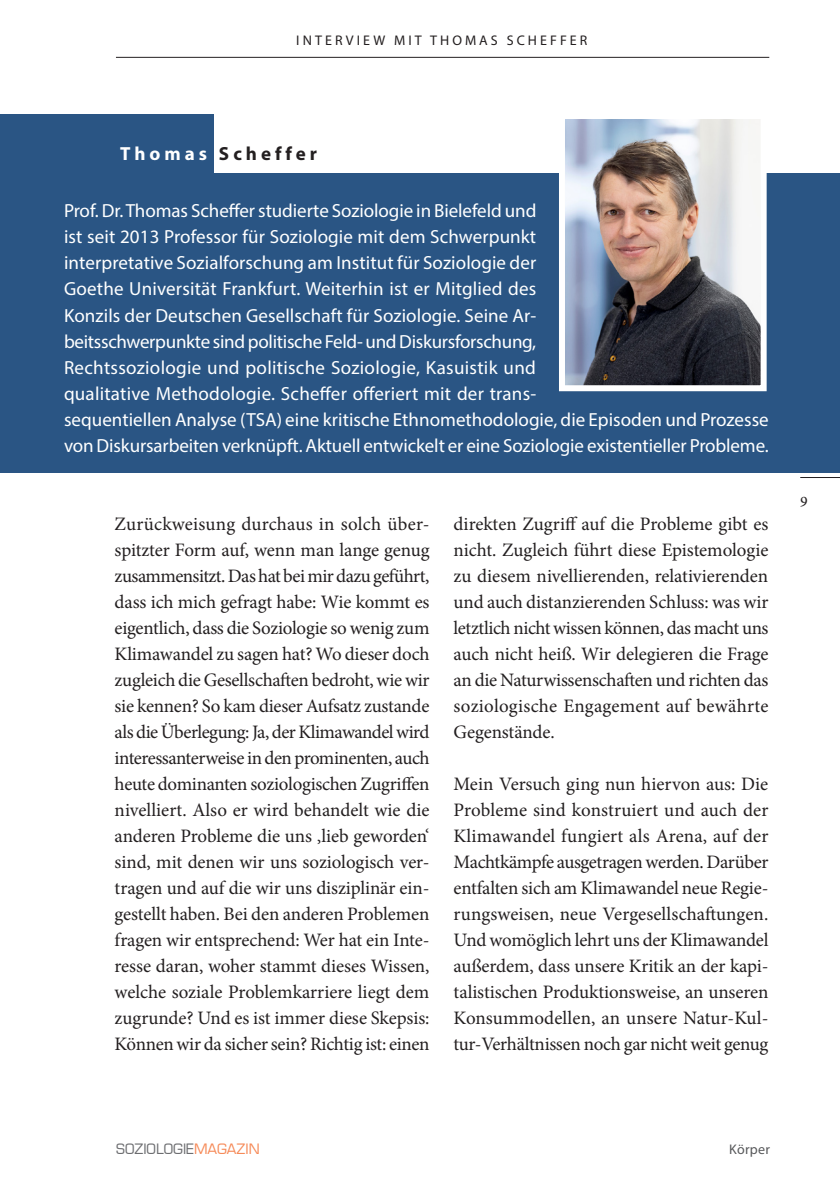
<style>
.page{position:relative;width:840px;height:1191px;background:#fff}
.page>*{position:absolute;margin:0;border:0;box-sizing:border-box;transform-origin:0 0}
.Artikel_Fließtext_Zitat{font:19px/26px "Minion Pro";letter-spacing:-.01em;color:#231f20;text-align:justify}
.Interview_SOZMAG_fett{font:19px/26px "Myriad Pro";color:#fff}
.Artikel_Untertitel{font:700 19px "Myriad Pro";letter-spacing:.21em;color:#231f20}
.t1{font:16px "Minion Pro";color:#231f20}
.t2{font:14px "Myriad Pro";letter-spacing:.22em;color:#231f20}
.t3{font:500 14px "Eurostile";color:#6c6d70}
.t4{font:14px "Myriad Pro";letter-spacing:.02em;color:#57585a}
.s1{color:#fff}
.s2{color:#f68a58}
</style>
<div class="page">
<hr style="left:116px;top:57px;width:652px;height:1px;background:#231f20">
<hr style="left:799px;top:477px;width:40px;height:1px;background:#231f20">
<div style="left:0;top:114px;width:213px;height:61px;background:#2a5584"></div>
<div style="left:0;top:174px;width:839px;height:299px;background:#2a5584"></div>
<img style="left:565px;top:120px;width:194px;height:264px">
<div style="left:558px;top:113px;width:208px;height:278px;border:6px solid #fff"></div>
<p class="t2" style="left:296px;top:32px;width:292px">INTERVIEW MIT THOMAS SCHEFFER</p>
<p class="Artikel_Untertitel" style="left:120px;top:142px;width:198px"><span class="s1">Thomas</span> Scheffer</p>
<p class="Interview_SOZMAG_fett" style="left:64px;top:198px;width:706px">Prof. Dr. Thomas Scheffer studierte Soziologie in Bielefeld und<br>ist seit 2013 Professor für Soziologie mit dem Schwerpunkt<br>interpretative Sozialforschung am Institut für Soziologie der<br>Goethe Universität Frankfurt. Weiterhin ist er Mitglied des<br>Konzils der Deutschen Gesellschaft für Soziologie. Seine Ar-<br>beitsschwerpunkte sind politische Feld- und Diskursforschung,<br>Rechtssoziologie und politische Soziologie, Kasuistik und<br>qualitative Methodologie. Scheffer offeriert mit der trans-<br>sequentiellen Analyse (TSA) eine kritische Ethnomethodologie, die Episoden und Prozesse von Diskursarbeiten verknüpft. Aktuell entwickelt er eine Soziologie existentieller Probleme.</p>
<p class="Artikel_Fließtext_Zitat" style="left:115px;top:510px;width:316px">Zurückweisung durchaus in solch über&shy;spitzter Form auf, wenn man lange genug zusammensitzt. Das hat bei mir dazu geführt, dass ich mich gefragt habe: Wie kommt es eigentlich, dass die Soziologie so wenig zum Klimawandel zu sagen hat? Wo dieser doch zugleich die Gesellschaften bedroht, wie wir sie kennen? So kam dieser Aufsatz zustande als die Überlegung: Ja, der Klimawandel wird interessanterweise in den prominenten, auch heute dominanten soziologischen Zugriffen nivelliert. Also er wird behandelt wie die anderen Probleme die uns ‚lieb geworden‘ sind, mit denen wir uns soziologisch ver&shy;tragen und auf die wir uns disziplinär ein&shy;gestellt haben. Bei den anderen Problemen fragen wir entsprechend: Wer hat ein Inte&shy;resse daran, woher stammt dieses Wissen, welche soziale Problemkarriere liegt dem zugrunde? Und es ist immer diese Skepsis:<br>Können wir da sicher sein? Richtig ist: einen</p>
<p class="Artikel_Fließtext_Zitat" style="left:453px;top:510px;width:316px">direkten Zugriff auf die Probleme gibt es nicht. Zugleich führt diese Epistemologie zu diesem nivellierenden, relativierenden und auch distanzierenden Schluss: was wir letztlich nicht wissen können, das macht uns auch nicht heiß. Wir delegieren die Frage an die Naturwissenschaften und richten das soziologische Engagement auf bewährte Gegenstände.</p>
<p class="Artikel_Fließtext_Zitat" style="left:453px;top:770px;width:316px">Mein Versuch ging nun hiervon aus: Die Probleme sind konstruiert und auch der Klimawandel fungiert als Arena, auf der Machtkämpfe ausgetragen werden. Darüber entfalten sich am Klimawandel neue Regie&shy;rungsweisen, neue Vergesellschaftungen.<br>Und womöglich lehrt uns der Klimawandel außerdem, dass unsere Kritik an der kapi&shy;talistischen Produktionsweise, an unseren Konsummodellen, an unsere Natur-Kul&shy;tur-Verhältnissen noch gar nicht weit genug</p>
<p class="t1" style="left:799px;top:488px;width:9px">9</p>
<p class="t3" style="left:116px;top:1140px;width:145px">SOZIOLOGIE<span class="s2">MAGAZIN</span></p>
<p class="t4" style="left:728px;top:1140px;width:42px">Körper</p>
</div>
